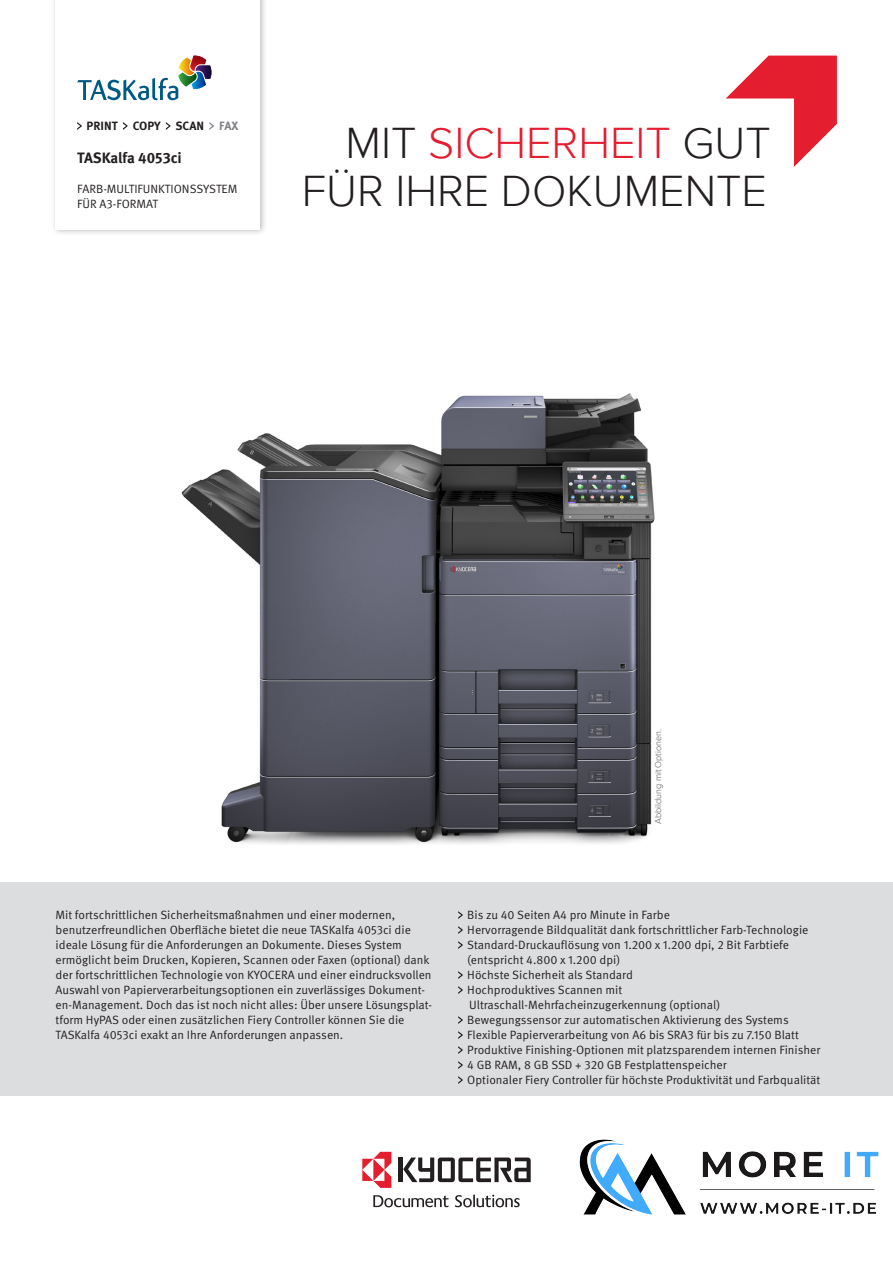
<style>
.page{position:relative;width:893px;height:1263px;background:#fff}
.page>*{position:absolute;margin:0;border:0;box-sizing:border-box;transform-origin:0 0}
.Headline{font:300 45px "Proxima Nova";color:#e41d2f}
.Headline-2{font:300 45px "Proxima Nova";color:#231f20}
.t1{font:700 15px "Meta Pro";letter-spacing:-.005em;color:#231f20}
.Bodycopy{font:12px/15px "Meta Pro Norm";color:#231f20}
.t2{font:700 12px "Meta Pro";color:#231f20}
.Business_Partner_Num{font:300 9px "Proxima Nova";color:#57585a}
.s1{color:#808285}
.s2{color:#231f20}
</style>
<div class="page">
<img style="left:181px;top:393px;width:474px;height:451px">
<hr style="left:399px;top:1157px;width:4px;height:25px;background:#231f20">
<svg style="left:403px;top:1157px;width:128px;height:25px"></svg>
<svg style="left:455px;top:1195px;width:65px;height:12px"></svg>
<svg style="left:373px;top:1195px;width:75px;height:12px"></svg>
<svg style="left:362px;top:1152px;width:29px;height:36px"></svg>
<div style="left:51px;top:0;width:216px;height:236px;background:#231f20;opacity:.3"></div>
<div style="left:56px;top:0;width:204px;height:230px;background:#fff"></div>
<svg style="left:77px;top:56px;width:134px;height:44px"></svg>
<div style="left:0;top:882px;width:893px;height:214px;background:#dcdddf"></div>
<svg style="left:726px;top:56px;width:111px;height:111px"></svg>
<svg style="left:77px;top:122px;width:5px;height:8px"></svg>
<svg style="left:123px;top:122px;width:5px;height:8px"></svg>
<svg style="left:166px;top:122px;width:4px;height:8px"></svg>
<svg style="left:209px;top:122px;width:5px;height:8px"></svg>
<svg style="left:458px;top:911px;width:5px;height:8px"></svg>
<svg style="left:458px;top:926px;width:5px;height:8px"></svg>
<svg style="left:458px;top:941px;width:5px;height:8px"></svg>
<svg style="left:458px;top:971px;width:5px;height:8px"></svg>
<svg style="left:458px;top:986px;width:5px;height:8px"></svg>
<svg style="left:458px;top:1016px;width:5px;height:8px"></svg>
<svg style="left:458px;top:1031px;width:5px;height:8px"></svg>
<svg style="left:458px;top:1046px;width:5px;height:8px"></svg>
<svg style="left:458px;top:1061px;width:5px;height:8px"></svg>
<svg style="left:458px;top:1076px;width:5px;height:8px"></svg>
<img style="left:579px;top:1139px;width:300px;height:76px">
<p class="t2" style="left:87px;top:116px;width:153px">PRINT COPY SCAN <span class="s1">FAX</span></p>
<p class="t1" style="left:77px;top:146px;width:106px">TASKalfa 4053ci</p>
<p class="Bodycopy" style="left:77px;top:181px;width:162px">FARB-MULTIFUNKTIONSSYSTEM</p>
<p class="Bodycopy" style="left:77px;top:196px;width:82px">FÜR A3-FORMAT</p>
<p class="Headline" style="left:346px;top:117px;width:427px"><span class="s2">MIT</span> SICHERHEIT <span class="s2">GUT</span></p>
<p class="Headline-2" style="left:302px;top:165px;width:466px">FÜR IHRE DOKUMENTE</p>
<p class="Business_Partner_Num" style="left:653px;top:824px;width:96px;rotate:-90deg">Abbildung mit Optionen.</p>
<p class="Bodycopy" style="left:56px;top:906px;width:378px">Mit fortschrittlichen Sicherheitsmaßnahmen und einer modernen, benutzerfreundlichen Oberfläche bietet die neue TASKalfa 4053ci die ideale Lösung für die Anforderungen an Dokumente. Dieses System ermöglicht beim Drucken, Kopieren, Scannen oder Faxen (optional) dank der fortschrittlichen Technologie von KYOCERA und einer eindrucksvollen Auswahl von Papierverarbeitungsoptionen ein zuverlässiges Dokument&shy;en-Management. Doch das ist noch nicht alles: Über unsere Lösungsplat&shy;tform HyPAS oder einen zusätzlichen Fiery Controller können Sie die TASKalfa 4053ci exakt an Ihre Anforderungen anpassen.</p>
<p class="Bodycopy" style="left:467px;top:906px;width:204px">Bis zu 40 Seiten A4 pro Minute in Farbe</p>
<p class="Bodycopy" style="left:467px;top:921px;width:343px">Hervorragende Bildqualität dank fortschrittlicher Farb-Technologie</p>
<p class="Bodycopy" style="left:467px;top:936px;width:324px">Standard-Druckauflösung von 1.200 x 1.200 dpi, 2 Bit Farbtiefe (entspricht 4.800 x 1.200 dpi)</p>
<p class="Bodycopy" style="left:467px;top:966px;width:167px">Höchste Sicherheit als Standard</p>
<p class="Bodycopy" style="left:467px;top:981px;width:254px">Hochproduktives Scannen mit<br>Ultraschall-Mehrfacheinzugerkennung (optional)</p>
<p class="Bodycopy" style="left:467px;top:1011px;width:323px">Bewegungssensor zur automatischen Aktivierung des Systems</p>
<p class="Bodycopy" style="left:467px;top:1026px;width:333px">Flexible Papierverarbeitung von A6 bis SRA3 für bis zu 7.150 Blatt</p>
<p class="Bodycopy" style="left:467px;top:1041px;width:355px">Produktive Finishing-Optionen mit platzsparendem internen Finisher</p>
<p class="Bodycopy" style="left:467px;top:1056px;width:261px">4 GB RAM, 8 GB SSD + 320 GB Festplattenspeicher</p>
<p class="Bodycopy" style="left:467px;top:1071px;width:355px">Optionaler Fiery Controller für höchste Produktivität und Farbqualität</p>
</div>
